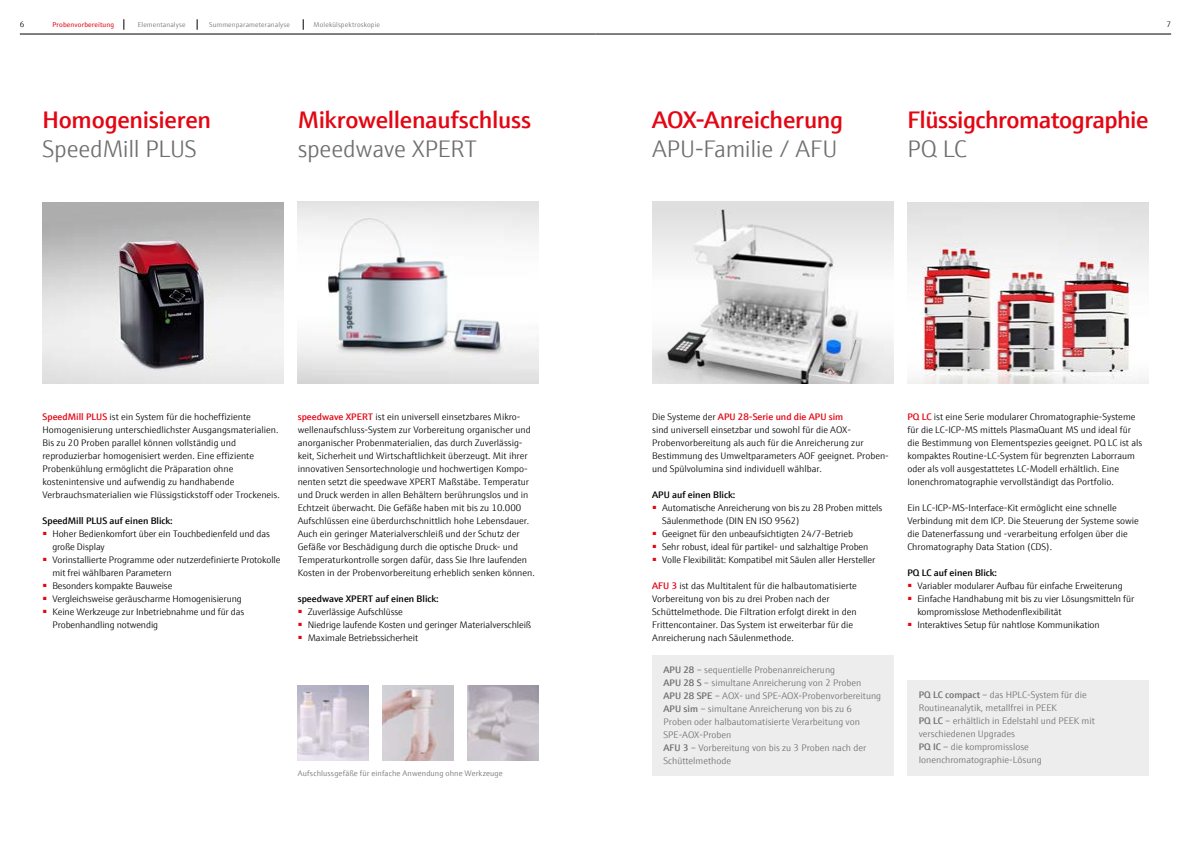
<style>
.page{position:relative;width:1191px;height:842px;background:#fff}
.page>*{position:absolute;margin:0;border:0;box-sizing:border-box;transform-origin:0 0}
.t1{font:600 24px "E+H Sans";letter-spacing:-.015em;color:#e30613}
.t2{font:300 24px "E+H Sans";letter-spacing:-.015em;color:#706f6f}
.t3{font:300 9.5px/13px "E+H Sans";color:#000}
.t4{font:300 9.5px/13px "E+H Sans";color:#706f6f}
.t5{font:600 9.5px "E+H Sans";color:#000}
.t6{font:300 8px "E+H Sans";letter-spacing:.015em;color:#706f6f}
.t7{font:300 8px "E+H Sans";color:#000}
.t8{font:300 7px "E+H Sans";letter-spacing:.015em;color:#706f6f}
.t9{font:7px "E+H Sans";letter-spacing:.015em;color:#e30613}
.s1{font-weight:600;color:#e30613}
.s2{font-weight:600}
</style>
<div class="page">
<hr style="left:595px;top:34px;width:576px;height:1px;background:#000">
<hr style="left:20px;top:34px;width:575px;height:1px;background:#000">
<img style="left:43px;top:202px;width:240px;height:181px">
<img style="left:298px;top:685px;width:71px;height:75px">
<img style="left:383px;top:685px;width:71px;height:75px">
<img style="left:468px;top:685px;width:71px;height:75px">
<img style="left:907px;top:202px;width:241px;height:181px">
<div style="left:907px;top:680px;width:241px;height:96px;background:#ededed"></div>
<img style="left:652px;top:202px;width:241px;height:181px">
<div style="left:652px;top:656px;width:241px;height:120px;background:#ededed"></div>
<img style="left:298px;top:202px;width:241px;height:181px">
<p class="t7" style="left:20px;top:18px;width:6px">6</p>
<p class="t9" style="left:52px;top:19px;width:63px">Probenvorbereitung</p>
<p class="t8" style="left:138px;top:19px;width:49px">Elementanalyse</p>
<p class="t8" style="left:209px;top:19px;width:82px">Summenparameteranalyse</p>
<p class="t8" style="left:313px;top:19px;width:68px">Molekülspektroskopie</p>
<p class="t7" style="left:1166px;top:18px;width:6px">7</p>
<h1 class="t1" style="left:43px;top:101px;width:170px">Homogenisieren</h1>
<h1 class="t2" style="left:43px;top:131px;width:155px">SpeedMill PLUS</h1>
<h1 class="t1" style="left:298px;top:101px;width:235px">Mikrowellenaufschluss</h1>
<h1 class="t2" style="left:298px;top:131px;width:181px">speedwave XPERT</h1>
<p class="t3" style="left:43px;top:409px;width:239px"><span class="s1">SpeedMill PLUS</span> ist ein System für die hocheffiziente Homogenisierung unterschiedlichster Ausgangsmaterialien.<br>Bis zu 20 Proben parallel können vollständig und reproduzierbar homogenisiert werden. Eine effiziente Probenkühlung ermöglicht die Präparation ohne kostenintensive und aufwendig zu handhabende Verbrauchsmaterialien wie Flüssigstickstoff oder Trockeneis.</p>
<p class="t5" style="left:43px;top:513px;width:132px">SpeedMill PLUS auf einen Blick:</p>
<p class="t3" style="left:52px;top:526px;width:219px;text-indent:-10px"><sup>■</sup> Hoher Bedienkomfort über ein Touchbedienfeld und das große Display</p>
<p class="t3" style="left:52px;top:552px;width:229px;text-indent:-10px"><sup>■</sup> Vorinstallierte Programme oder nutzerdefinierte Protokolle mit frei wählbaren Parametern</p>
<p class="t3" style="left:43px;top:578px;width:131px"><sup>■</sup> Besonders kompakte Bauweise</p>
<p class="t3" style="left:43px;top:591px;width:201px"><sup>■</sup> Vergleichsweise geräuscharme Homogenisierung</p>
<p class="t3" style="left:52px;top:604px;width:193px;text-indent:-10px"><sup>■</sup> Keine Werkzeuge zur Inbetriebnahme und für das<br>Probenhandling notwendig</p>
<p class="t3" style="left:298px;top:409px;width:238px"><span class="s1">speedwave XPERT</span> ist ein universell einsetzbares Mikro&shy;wellenaufschluss-System zur Vorbereitung organischer und anorganischer Probenmaterialien, das durch Zuverlässig&shy;keit, Sicherheit und Wirtschaftlichkeit überzeugt. Mit ihrer innovativen Sensortechnologie und hochwertigen Kompo&shy;nenten setzt die speedwave XPERT Maßstäbe. Temperatur und Druck werden in allen Behältern berührungslos und in Echtzeit überwacht. Die Gefäße haben mit bis zu 10.000<br>Aufschlüssen eine überdurchschnittlich hohe Lebensdauer.<br>Auch ein geringer Materialverschleiß und der Schutz der Gefäße vor Beschädigung durch die optische Druck- und Temperaturkontrolle sorgen dafür, dass Sie Ihre laufenden Kosten in der Probenvorbereitung erheblich senken können.</p>
<p class="t5" style="left:298px;top:591px;width:142px">speedwave XPERT auf einen Blick:</p>
<p class="t3" style="left:298px;top:604px;width:107px"><sup>■</sup> Zuverlässige Aufschlüsse</p>
<p class="t3" style="left:298px;top:617px;width:235px"><sup>■</sup> Niedrige laufende Kosten und geringer Materialverschleiß</p>
<p class="t3" style="left:298px;top:630px;width:122px"><sup>■</sup> Maximale Betriebssicherheit</p>
<p class="t6" style="left:298px;top:767px;width:206px">Aufschlussgefäße für einfache Anwendung ohne Werkzeuge</p>
<h1 class="t1" style="left:652px;top:101px;width:192px">AOX-Anreicherung</h1>
<h1 class="t2" style="left:652px;top:131px;width:187px">APU-Familie / AFU</h1>
<h1 class="t1" style="left:907px;top:101px;width:242px">Flüssigchromatographie</h1>
<h1 class="t2" style="left:907px;top:131px;width:61px">PQ LC</h1>
<p class="t3" style="left:652px;top:409px;width:238px">Die Systeme der <span class="s1">APU 28-Serie und die APU sim<br></span>sind universell einsetzbar und sowohl für die AOX-Probenvorbereitung als auch für die Anreicherung zur Bestimmung des Umweltparameters AOF geeignet. Proben&shy;und Spülvolumina sind individuell wählbar.</p>
<p class="t5" style="left:652px;top:487px;width:85px">APU auf einen Blick:</p>
<p class="t3" style="left:662px;top:500px;width:222px;text-indent:-10px"><sup>■</sup> Automatische Anreicherung von bis zu 28 Proben mittels<br>Säulenmethode (DIN EN ISO 9562)</p>
<p class="t3" style="left:652px;top:526px;width:202px"><sup>■</sup> Geeignet für den unbeaufsichtigten 24/7-Betrieb</p>
<p class="t3" style="left:652px;top:539px;width:218px"><sup>■</sup> Sehr robust, ideal für partikel- und salzhaltige Proben</p>
<p class="t3" style="left:652px;top:552px;width:225px"><sup>■</sup> Volle Flexibilität: Kompatibel mit Säulen aller Hersteller</p>
<p class="t3" style="left:652px;top:578px;width:206px"><span class="s1">AFU 3</span> ist das Multitalent für die halbautomatisierte Vorbereitung von bis zu drei Proben nach der Schüttelmethode. Die Filtration erfolgt direkt in den Frittencontainer. Das System ist erweiterbar für die Anreicherung nach Säulenmethode.</p>
<p class="t4" style="left:663px;top:663px;width:219px"><span class="s2">APU 28</span> – sequentielle Probenanreicherung<br><span class="s2">APU 28 S</span> – simultane Anreicherung von 2 Proben <span class="s2">APU 28 SPE</span> – AOX- und SPE-AOX-Probenvorbereitung <span class="s2">APU sim</span> – simultane Anreicherung von bis zu 6<br>Proben oder halbautomatisierte Verarbeitung von SPE-AOX-Proben<br><span class="s2">AFU 3</span> – Vorbereitung von bis zu 3 Proben nach der Schüttelmethode</p>
<p class="t3" style="left:907px;top:409px;width:236px"><span class="s1">PQ LC</span> ist eine Serie modularer Chromatographie-Systeme für die LC-ICP-MS mittels PlasmaQuant MS und ideal für die Bestimmung von Elementspezies geeignet. PQ LC ist als kompaktes Routine-LC-System für begrenzten Laborraum oder als voll ausgestattetes LC-Modell erhältlich. Eine Ionenchromatographie vervollständigt das Portfolio.</p>
<p class="t3" style="left:907px;top:500px;width:233px">Ein LC-ICP-MS-Interface-Kit ermöglicht eine schnelle Verbindung mit dem ICP. Die Steuerung der Systeme sowie die Datenerfassung und -verarbeitung erfolgen über die Chromatography Data Station (CDS).</p>
<p class="t5" style="left:907px;top:565px;width:91px">PQ LC auf einen Blick:</p>
<p class="t3" style="left:907px;top:578px;width:217px"><sup>■</sup> Variabler modularer Aufbau für einfache Erweiterung</p>
<p class="t3" style="left:917px;top:591px;width:218px;text-indent:-10px"><sup>■</sup> Einfache Handhabung mit bis zu vier Lösungsmitteln für kompromisslose Methodenflexibilität</p>
<p class="t3" style="left:907px;top:617px;width:194px"><sup>■</sup> Interaktives Setup für nahtlose Kommunikation</p>
<p class="t4" style="left:918px;top:688px;width:178px"><span class="s2">PQ LC compact</span> – das HPLC-System für die Routineanalytik, metallfrei in PEEK<br><span class="s2">PQ LC</span> – erhältlich in Edelstahl und PEEK mit verschiedenen Upgrades<br><span class="s2">PQ IC</span> – die kompromisslose Ionenchromatographie-Lösung</p>
</div>
